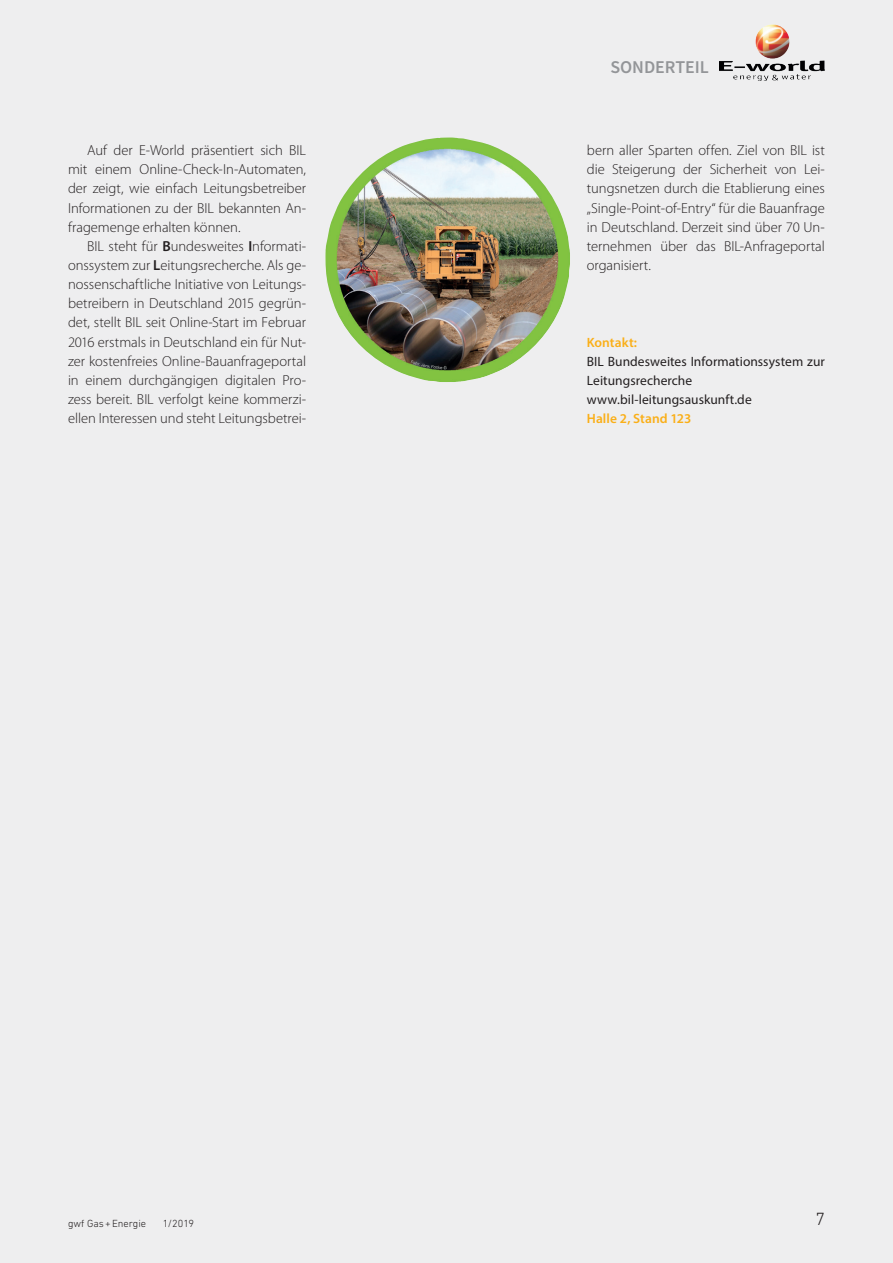
<style>
.page{position:relative;width:893px;height:1263px;background:#eeeeef}
.page>*{position:absolute;margin:0;border:0;box-sizing:border-box;transform-origin:0 0}
.t1{font:600 18px "Source Sans Pro";letter-spacing:-.005em;color:#939598}
.t2{font:300 18px "DIN Next LT Pro";color:#231f20}
.t3{font:300 14.55px/19.2px "Myriad Pro";letter-spacing:-.005em;color:#231f20;text-align:justify}
.t4{font:13.5px/19.2px "Myriad Pro";letter-spacing:.005em;color:#231f20}
.t5{font:600 13.5px "Myriad Pro";letter-spacing:.005em;color:#faaf18}
.t6{font:300 10.5px "DIN Next LT Pro";color:#231f20}
.s1{font-weight:600}
</style>
<div class="page">
<img style="left:719px;top:24px;width:106px;height:57px">
<img style="left:325px;top:138px;width:245px;height:244px">
<p class="t3" style="left:68px;top:141px;width:240px;text-indent:19px">Auf der E-World präsentiert sich BIL mit einem Online-Check-In-Automaten, der zeigt, wie einfach Leitungsbetreiber Informationen zu der BIL bekannten An&shy;fragemenge erhalten können.</p>
<p class="t3" style="left:68px;top:237px;width:240px;text-indent:19px">BIL steht für <span class="s1">B</span>undesweites <span class="s1">I</span>nformati&shy;onssystem zur <span class="s1">L</span>eitungsrecherche. Als ge&shy;nossenschaftliche Initiative von Leitungs&shy;betreibern in Deutschland 2015 gegrün&shy;det, stellt BIL seit Online-Start im Februar 2016 erstmals in Deutschland ein für Nut&shy;zer kostenfreies Online-Bauanfrageportal in einem durchgängigen digitalen Pro&shy;zess bereit. BIL verfolgt keine kommerzi&shy;ellen Interessen und steht Leitungsbetrei-</p>
<p class="t1" style="left:610px;top:56px;width:100px">SONDERTEIL</p>
<p class="t3" style="left:587px;top:141px;width:240px">bern aller Sparten offen. Ziel von BIL ist die Steigerung der Sicherheit von Lei&shy;tungsnetzen durch die Etablierung eines „Single-Point-of-Entry“ für die Bauanfrage in Deutschland. Derzeit sind über 70 Un&shy;ternehmen über das BIL-Anfrageportal organisiert.</p>
<p class="t5" style="left:587px;top:333px;width:52px">Kontakt:</p>
<p class="t4" style="left:587px;top:351px;width:240px">BIL Bundesweites Informationssystem zur<br>Leitungsrecherche www.bil-leitungsauskunft.de</p>
<p class="t5" style="left:587px;top:410px;width:106px">Halle 2, Stand 123</p>
<p class="t6" style="left:68px;top:1217px;width:80px">gwf Gas+Energie</p>
<p class="t6" style="left:163px;top:1217px;width:33px">1/2019</p>
<p class="t2" style="left:815px;top:1209px;width:11px">7</p>
</div>
